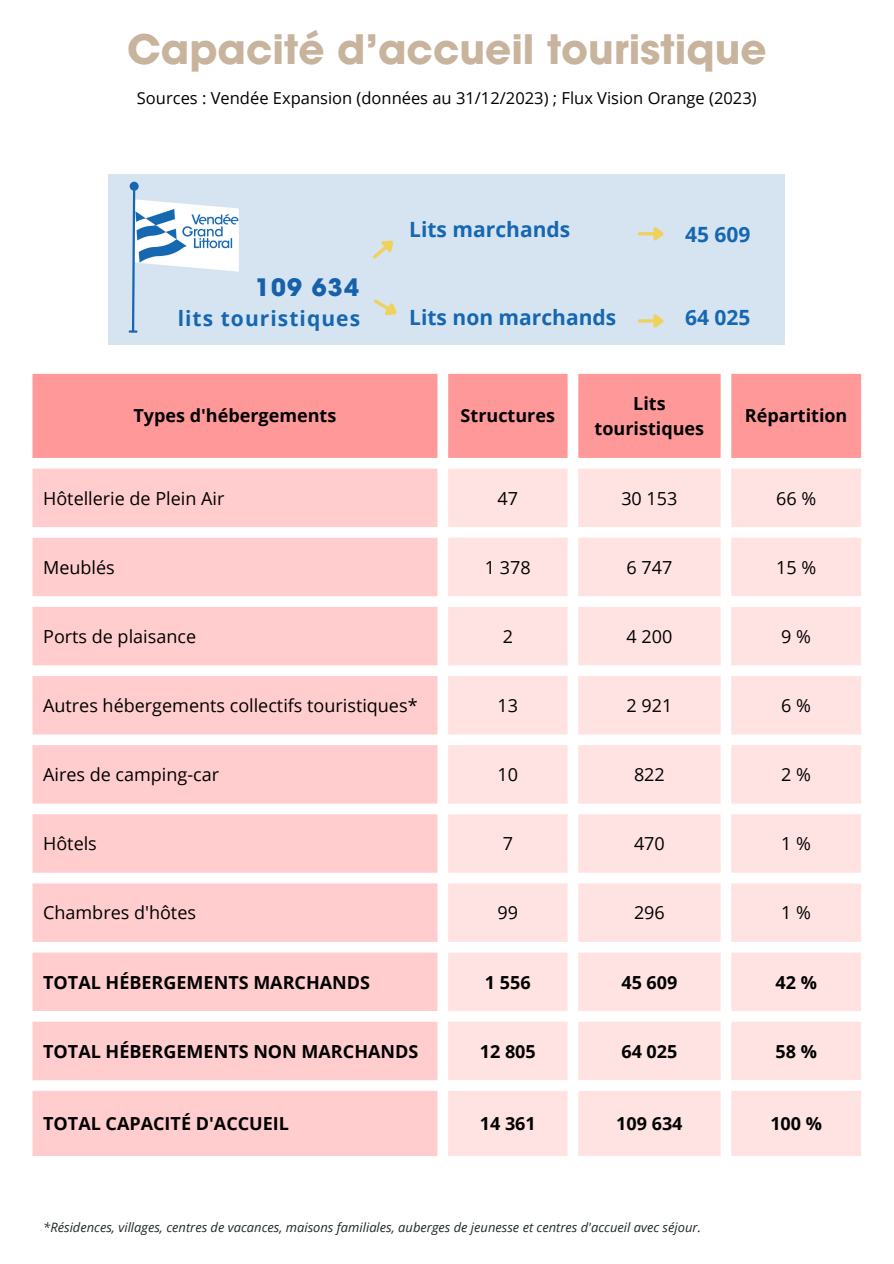
<style>
.page{position:relative;width:894px;height:1264px;background:#fff}
.page>*{position:absolute;margin:0;border:0;box-sizing:border-box;transform-origin:0 0}
.t1{font:700 40.5px "ITC Avant Garde Pro";color:#c8b39d}
.t2{font:700 24px "ITC Avant Garde Pro";letter-spacing:.05em;color:#1760ab}
.t3{font:700 21px "Open Sans";color:#1667b1}
.t4{font:700 21px "Open Sans";letter-spacing:.05em;color:#1667b1}
.t5{font:18px "Open Sans";color:#000}
.t6{font:700 18px/24.8px "Open Sans";color:#000;text-align:center}
.t7{font:16.5px "Open Sans";color:#000}
.t8{font:italic 12.9px "Open Sans";color:#212a29}
</style>
<div class="page">
<div style="left:108px;top:174px;width:676px;height:170px;background:#d5e4f0"></div>
<hr style="left:639px;top:319px;width:14px;height:3px;background:#efd25d">
<svg style="left:650px;top:314px;width:14px;height:14px"></svg>
<div style="left:32px;top:374px;width:828px;height:84px;background:#f99"></div>
<svg style="left:32px;top:468px;width:405px;height:688px;background:#ffd4d4"></svg>
<svg style="left:448px;top:468px;width:412px;height:688px;fill:#ffe3e3"></svg>
<hr style="left:639px;top:232px;width:14px;height:3px;background:#efd25d">
<svg style="left:650px;top:227px;width:14px;height:14px"></svg>
<img style="left:136px;top:199px;width:103px;height:72px">
<div style="left:131px;top:183px;width:6px;height:7px;background:#1667b1;border-radius:50%"></div>
<div style="left:130px;top:182px;width:9px;height:9px;border:2px solid #1667b1;border-radius:50%"></div>
<svg style="left:130px;top:188px;width:6px;height:145px"></svg>
<svg style="left:373px;top:240px;width:21px;height:19px"></svg>
<svg style="left:374px;top:299px;width:23px;height:17px"></svg>
<p class="t1" style="left:127px;top:34px;width:640px">Capacité d’accueil touristique</p>
<p class="t7" style="left:137px;top:86px;width:621px">Sources : Vendée Expansion (données au 31/12/2023) ; Flux Vision Orange (2023)</p>
<p class="t2" style="left:255px;top:278px;width:105px">109 634</p>
<p class="t4" style="left:178px;top:303px;width:184px">lits touristiques</p>
<p class="t3" style="left:409px;top:214px;width:162px">Lits marchands</p>
<h1 class="t3" style="left:685px;top:220px;width:67px">45 609</h1>
<p class="t3" style="left:409px;top:302px;width:208px">Lits non marchands</p>
<p class="t3" style="left:685px;top:302px;width:67px">64 025</p>
<h4 class="t6" style="left:133px;top:403px;width:204px">Types d'hébergements</h4>
<p class="t6" style="left:460px;top:403px;width:96px">Structures</p>
<h2 class="t6" style="left:594px;top:390px;width:111px">Lits touristiques</h2>
<h3 class="t6" style="left:744px;top:403px;width:104px">Répartition</h3>
<h3 class="t5" style="left:43px;top:485px;width:183px">Hôtellerie de Plein Air</h3>
<h3 class="t5" style="left:497px;top:485px;width:22px">47</h3>
<h3 class="t5" style="left:621px;top:485px;width:58px">30 153</h3>
<h3 class="t5" style="left:776px;top:485px;width:42px">66 %</h3>
<p class="t5" style="left:43px;top:554px;width:73px">Meublés</p>
<p class="t5" style="left:485px;top:554px;width:47px">1 378</p>
<p class="t5" style="left:626px;top:554px;width:47px">6 747</p>
<p class="t5" style="left:776px;top:554px;width:42px">15 %</p>
<p class="t5" style="left:43px;top:623px;width:154px">Ports de plaisance</p>
<p class="t5" style="left:502px;top:623px;width:12px">2</p>
<p class="t5" style="left:626px;top:623px;width:47px">4 200</p>
<p class="t5" style="left:781px;top:623px;width:31px">9 %</p>
<p class="t5" style="left:43px;top:692px;width:376px">Autres hébergements collectifs touristiques*</p>
<p class="t5" style="left:497px;top:692px;width:22px">13</p>
<p class="t5" style="left:626px;top:692px;width:47px">2 921</p>
<p class="t5" style="left:781px;top:692px;width:31px">6 %</p>
<p class="t5" style="left:43px;top:762px;width:177px">Aires de camping-car</p>
<p class="t5" style="left:497px;top:762px;width:22px">10</p>
<p class="t5" style="left:633px;top:762px;width:32px">822</p>
<p class="t5" style="left:781px;top:762px;width:31px">2 %</p>
<p class="t5" style="left:43px;top:831px;width:55px">Hôtels</p>
<p class="t5" style="left:502px;top:831px;width:12px">7</p>
<p class="t5" style="left:633px;top:831px;width:32px">470</p>
<p class="t5" style="left:781px;top:831px;width:31px">1 %</p>
<p class="t5" style="left:43px;top:900px;width:154px">Chambres d'hôtes</p>
<p class="t5" style="left:497px;top:900px;width:22px">99</p>
<p class="t5" style="left:633px;top:900px;width:32px">296</p>
<p class="t5" style="left:781px;top:900px;width:31px">1 %</p>
<p class="t6" style="left:43px;top:969px;width:328px">TOTAL HÉBERGEMENTS MARCHANDS</p>
<p class="t6" style="left:485px;top:969px;width:47px">1 556</p>
<p class="t6" style="left:621px;top:969px;width:57px">45 609</p>
<p class="t6" style="left:775px;top:969px;width:43px">42 %</p>
<p class="t6" style="left:43px;top:1038px;width:376px">TOTAL HÉBERGEMENTS NON MARCHANDS</p>
<p class="t6" style="left:479px;top:1038px;width:57px">12 805</p>
<p class="t6" style="left:621px;top:1038px;width:57px">64 025</p>
<p class="t6" style="left:775px;top:1038px;width:43px">58 %</p>
<p class="t6" style="left:43px;top:1110px;width:247px">TOTAL CAPACITÉ D'ACCUEIL</p>
<p class="t6" style="left:479px;top:1110px;width:57px">14 361</p>
<p class="t6" style="left:616px;top:1110px;width:68px">109 634</p>
<p class="t6" style="left:770px;top:1110px;width:53px">100 %</p>
<p class="t8" style="left:43px;top:1218px;width:659px">*Résidences, villages, centres de vacances, maisons familiales, auberges de jeunesse et centres d'accueil avec séjour.</p>
</div>
